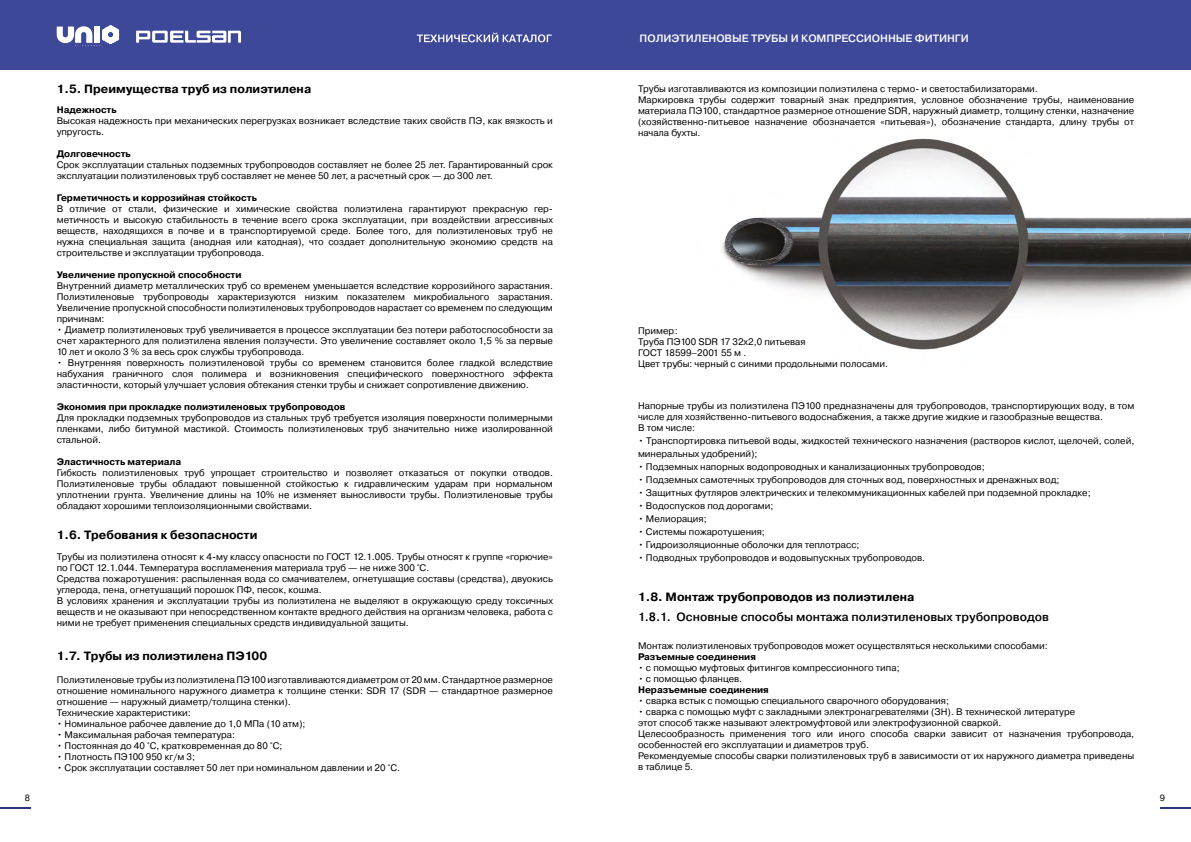
<style>
.page{position:relative;width:1191px;height:842px;background:#fff}
.page>*{position:absolute;margin:0;border:0;box-sizing:border-box;transform-origin:0 0}
.t1{font:700 12px "Pragmatica";color:#000}
.t2{font:500 12px "Pragmatica";color:#000}
.t3{font:500 10.6px "Pragmatica";color:#fff}
.t4{font:9.5px/11px "Pragmatica";color:#000}
.t5{font:700 9.5px "Pragmatica";color:#000}
.t6{font:9px "Pragmatica";color:#000}
</style>
<div class="page">
<hr style="left:0;top:808px;width:31px;height:1px;background:#283583">
<hr style="left:1160px;top:808px;width:31px;height:1px;background:#283583">
<div style="left:0;top:0;width:1191px;height:69px;background:#3e4898"></div>
<svg style="left:417px;top:33px;width:134px;height:10px"></svg>
<svg style="left:57px;top:25px;width:62px;height:21px"></svg>
<svg style="left:136px;top:31px;width:105px;height:12px"></svg>
<img style="left:722px;top:138px;width:469px;height:212px">
<p class="t1" style="left:57px;top:82px;width:256px">1.5. Преимущества труб из полиэтилена</p>
<p class="t5" style="left:57px;top:104px;width:62px">Надежность</p>
<p class="t4" style="left:57px;top:115px;width:498px">Высокая надежность при механических перегрузках возникает вследствие таких свойств ПЭ, как вязкость и упругость.</p>
<p class="t5" style="left:57px;top:148px;width:76px">Долговечность</p>
<p class="t4" style="left:57px;top:159px;width:498px">Срок эксплуатации стальных подземных трубопроводов составляет не более 25 лет. Гарантированный срок эксплуатации полиэтиленовых труб составляет не менее 50 лет, а расчетный срок — до 300 лет.</p>
<p class="t5" style="left:57px;top:192px;width:202px">Герметичность и коррозийная стойкость</p>
<p class="t4" style="left:57px;top:203px;width:498px;text-align:justify">В отличие от стали, физические и химические свойства полиэтилена гарантируют прекрасную гер&shy;метичность и высокую стабильность в течение всего срока эксплуатации, при воздействии агрессивных веществ, находящихся в почве и в транспортируемой среде. Более того, для полиэтиленовых труб не нужна специальная защита (анодная или катодная), что создает дополнительную экономию средств на строительстве и эксплуатации трубопровода.</p>
<p class="t5" style="left:57px;top:269px;width:186px">Увеличение пропускной способности</p>
<p class="t4" style="left:57px;top:280px;width:498px;text-align:justify">Внутренний диаметр металлических труб со временем уменьшается вследствие коррозийного зарастания.<br>Полиэтиленовые трубопроводы характеризуются низким показателем микробиального зарастания.<br>Увеличение пропускной способности полиэтиленовых трубопроводов нарастает со временем по следующим причинам:</p>
<p class="t4" style="left:57px;top:324px;width:498px;text-align:justify">• Диаметр полиэтиленовых труб увеличивается в процессе эксплуатации без потери работоспособности за счет характерного для полиэтилена явления ползучести. Это увеличение составляет около 1,5 % за первые 10 лет и около 3 % за весь срок службы трубопровода.</p>
<p class="t4" style="left:57px;top:357px;width:498px;text-align:justify">• Внутренняя поверхность полиэтиленовой трубы со временем становится более гладкой вследствие набухания граничного слоя полимера и возникновения специфического поверхностного эффекта эластичности, который улучшает условия обтекания стенки трубы и снижает сопротивление движению.</p>
<p class="t5" style="left:57px;top:401px;width:290px">Экономия при прокладке полиэтиленовых трубопроводов</p>
<p class="t4" style="left:57px;top:412px;width:498px;text-align:justify">Для прокладки подземных трубопроводов из стальных труб требуется изоляция поверхности полимерными пленками, либо битумной мастикой. Стоимость полиэтиленовых труб значительно ниже изолированной стальной.</p>
<p class="t5" style="left:57px;top:456px;width:126px">Эластичность материала</p>
<p class="t4" style="left:57px;top:467px;width:498px;text-align:justify">Гибкость полиэтиленовых труб упрощает строительство и позволяет отказаться от покупки отводов.<br>Полиэтиленовые трубы обладают повышенной стойкостью к гидравлическим ударам при нормальном уплотнении грунта. Увеличение длины на 10% не изменяет выносливости трубы. Полиэтиленовые трубы обладают хорошими теплоизоляционными свойствами.</p>
<p class="t1" style="left:57px;top:527px;width:202px">1.6. Требования к безопасности</p>
<p class="t4" style="left:57px;top:551px;width:498px">Трубы из полиэтилена относят к 4-му классу опасности по ГОСТ 12.1.005. Трубы относят к группе «горючие» по ГОСТ 12.1.044. Температура воспламенения материала труб — не ниже 300 °С.<br>Средства пожаротушения: распыленная вода со смачивателем, огнетушащие составы (средства), двуокись углерода, пена, огнетушащий порошок ПФ, песок, кошма.<br>В условиях хранения и эксплуатации трубы из полиэтилена не выделяют в окружающую среду токсичных веществ и не оказывают при непосредственном контакте вредного действия на организм человека, работа с ними не требует применения специальных средств индивидуальной защиты.</p>
<p class="t1" style="left:57px;top:648px;width:212px">1.7. Трубы из полиэтилена ПЭ100</p>
<p class="t4" style="left:57px;top:675px;width:498px">Полиэтиленовые трубы из полиэтилена ПЭ100 изготавливаются диаметром от 20 мм. Стандартное размерное отношение номинального наружного диаметра к толщине стенки: SDR 17 (SDR — стандартное размерное отношение — наружный диаметр/толщина стенки).<br>Технические характеристики:</p>
<p class="t4" style="left:57px;top:719px;width:250px">• Номинальное рабочее давление до 1,0 МПа (10 атм);</p>
<p class="t4" style="left:57px;top:730px;width:180px">• Максимальная рабочая температура:</p>
<p class="t4" style="left:57px;top:741px;width:227px">• Постоянная до 40 °С, кратковременная до 80 °С;</p>
<p class="t4" style="left:57px;top:752px;width:140px">• Плотность ПЭ100 950 кг/м 3;</p>
<p class="t4" style="left:57px;top:763px;width:345px">• Срок эксплуатации составляет 50 лет при номинальном давлении и 20 °С.</p>
<p class="t3" style="left:639px;top:32px;width:331px">ПОЛИЭТИЛЕНОВЫЕ ТРУБЫ И КОМПРЕССИОННЫЕ ФИТИНГИ</p>
<p class="t4" style="left:638px;top:83px;width:498px">Трубы изготавливаются из композиции полиэтилена с термо- и светостабилизаторами.<br>Маркировка трубы содержит товарный знак предприятия, условное обозначение трубы, наименование материала ПЭ100, стандартное размерное отношение SDR, наружный диаметр, толщину стенки, назначение (хозяйственно-питьевое назначение обозначается «питьевая»), обозначение стандарта, длину трубы от начала бухты.</p>
<p class="t4" style="left:638px;top:326px;width:251px">Пример:<br>Труба ПЭ100 SDR 17 32х2,0 питьевая<br>ГОСТ 18599–2001 55 м .<br>Цвет трубы: черный с синими продольными полосами.</p>
<p class="t4" style="left:638px;top:401px;width:498px">Напорные трубы из полиэтилена ПЭ100 предназначены для трубопроводов, транспортирующих воду, в том числе для хозяйственно-питьевого водоснабжения, а также другие жидкие и газообразные вещества.<br>В том числе:</p>
<p class="t4" style="left:638px;top:435px;width:498px;line-height:13px">• Транспортировка питьевой воды, жидкостей технического назначения (растворов кислот, щелочей, солей, минеральных удобрений);</p>
<p class="t4" style="left:638px;top:462px;width:348px">• Подземных напорных водопроводных и канализационных трубопроводов;</p>
<p class="t4" style="left:638px;top:475px;width:423px">• Подземных самотечных трубопроводов для сточных вод, поверхностных и дренажных вод;</p>
<p class="t4" style="left:638px;top:488px;width:454px">• Защитных футляров электрических и телекоммуникационных кабелей при подземной прокладке;</p>
<p class="t4" style="left:638px;top:501px;width:137px">• Водоспусков под дорогами;</p>
<p class="t4" style="left:638px;top:514px;width:70px">• Мелиорация;</p>
<p class="t4" style="left:638px;top:526px;width:128px">• Системы пожаротушения;</p>
<p class="t4" style="left:638px;top:539px;width:223px">• Гидроизоляционные оболочки для теплотрасс;</p>
<p class="t4" style="left:638px;top:552px;width:289px">• Подводных трубопроводов и водовыпускных трубопроводов.</p>
<p class="t1" style="left:638px;top:589px;width:278px">1.8. Монтаж трубопроводов из полиэтилена</p>
<p class="t2" style="left:638px;top:609px;width:412px">1.8.1. Основные способы монтажа полиэтиленовых трубопроводов</p>
<p class="t4" style="left:638px;top:641px;width:411px">Монтаж полиэтиленовых трубопроводов может осуществляться несколькими способами:</p>
<p class="t5" style="left:638px;top:651px;width:119px">Разъемные соединения</p>
<p class="t4" style="left:638px;top:663px;width:263px">• с помощью муфтовых фитингов компрессионного типа;</p>
<p class="t4" style="left:638px;top:674px;width:106px">• с помощью фланцев.</p>
<p class="t5" style="left:638px;top:684px;width:132px">Неразъемные соединения</p>
<p class="t4" style="left:638px;top:696px;width:312px">• сварка встык с помощью специального сварочного оборудования;</p>
<p class="t4" style="left:638px;top:707px;width:498px">• сварка с помощью муфт с закладными электронагревателями (ЗН). В технической литературе<br>этот способ также называют электромуфтовой или электрофузионной сваркой.<br>Целесообразность применения того или иного способа сварки зависит от назначения трубопровода, особенностей его эксплуатации и диаметров труб.<br>Рекомендуемые способы сварки полиэтиленовых труб в зависимости от их наружного диаметра приведены в таблице 5.</p>
<p class="t6" style="left:25px;top:792px;width:7px">8</p>
<p class="t6" style="left:1159px;top:792px;width:7px">9</p>
</div>
